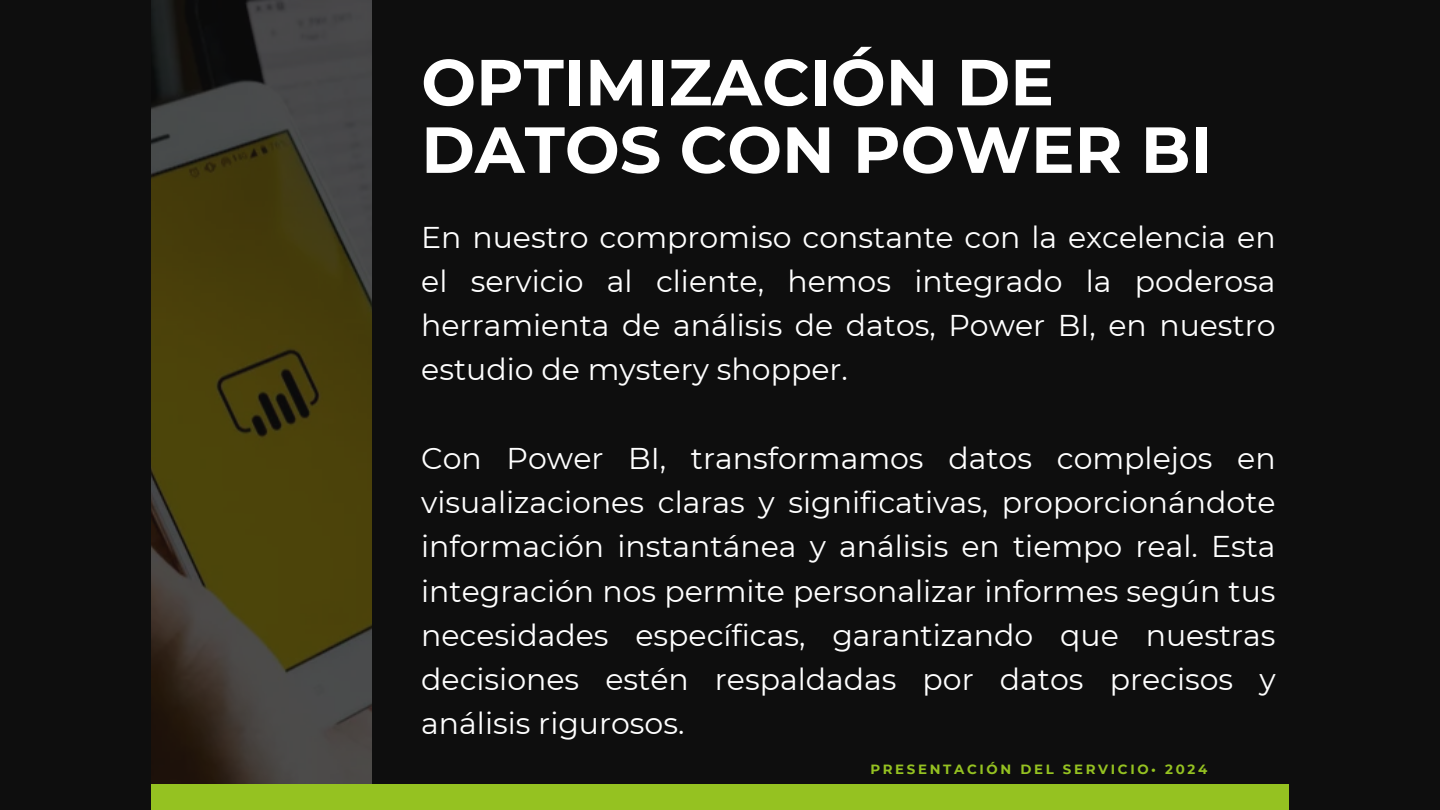
<style>
.page{position:relative;width:1440px;height:810px;background:#0e0e0e}
.page>*{position:absolute;margin:0;border:0;box-sizing:border-box;transform-origin:0 0}
.t1{font:700 65px/67.5px "Montserrat";color:#fff}
.t2{font:30px/44.2px "Montserrat";color:#fff;text-align:justify}
.t3{font:700 13.4px "Montserrat";letter-spacing:.2em;color:#95c221}
</style>
<div class="page">
<img style="left:151px;top:0;width:220px;height:784px">
<div style="left:151px;top:784px;width:1138px;height:26px;background:#95c221"></div>
<p class="t1" style="left:421px;top:48px;width:792px">OPTIMIZACIÓN DE<br>DATOS CON POWER BI</p>
<p class="t2" style="left:421px;top:215px;width:856px">En nuestro compromiso constante con la excelencia en el servicio al cliente, hemos integrado la poderosa herramienta de análisis de datos, Power BI, en nuestro estudio de mystery shopper.</p>
<p class="t2" style="left:421px;top:436px;width:856px">Con Power BI, transformamos datos complejos en visualizaciones claras y significativas, proporcionándote información instantánea y análisis en tiempo real. Esta integración nos permite personalizar informes según tus necesidades específicas, garantizando que nuestras decisiones estén respaldadas por datos precisos y análisis rigurosos.</p>
<p class="t3" style="left:870px;top:761px;width:338px">PRESENTACIÓN DEL SERVICIO• 2024</p>
</div>
